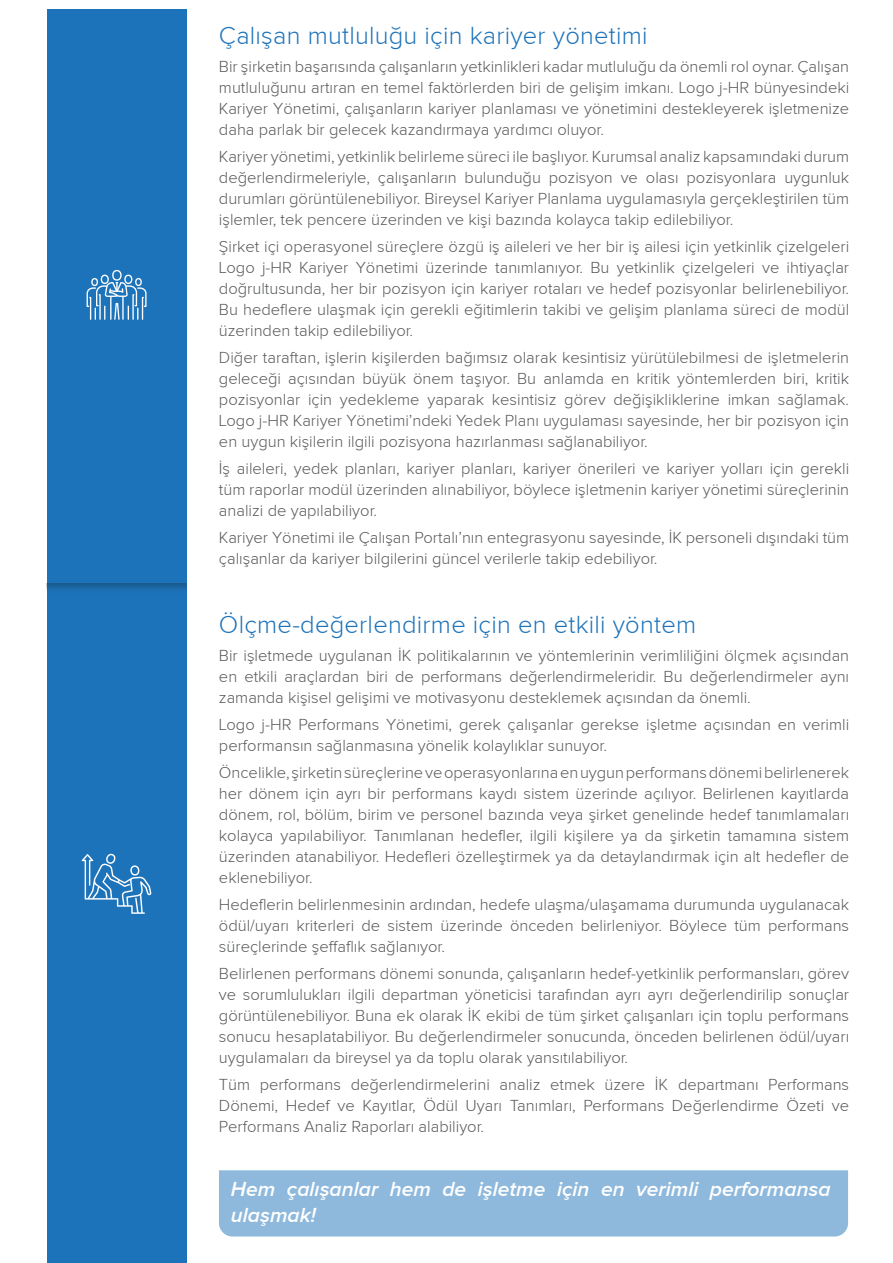
<style>
.page{position:relative;width:893px;height:1263px;background:#fff}
.page>*{position:absolute;margin:0;border:0;box-sizing:border-box;transform-origin:0 0}
.t1{font:300 25.5px "Proxima Nova";letter-spacing:.01em;color:#1d73ba}
.t2{font:italic 600 21px/25.2px "Proxima Nova";color:#fff}
.t3{font:300 16.5px/21px "Proxima Nova";color:#57585a;text-align:justify}
</style>
<div class="page">
<div style="left:47px;top:9px;width:139px;height:1254px;background:#1d73ba"></div>
<div style="left:219px;top:1170px;width:629px;height:66px;background:#8eb9dc"></div>
<svg style="left:87px;top:270px;width:60px;height:50px"></svg>
<svg style="left:82px;top:853px;width:69px;height:61px"></svg>
<p class="t1" style="left:219px;top:22px;width:430px">Çalışan mutluluğu için kariyer yönetimi</p>
<p class="t3" style="left:219px;top:56px;width:632px">Bir şirketin başarısında çalışanların yetkinlikleri kadar mutluluğu da önemli rol oynar. Çalışan mutluluğunu artıran en temel faktörlerden biri de gelişim imkanı. Logo j-HR bünyesindeki Kariyer Yönetimi, çalışanların kariyer planlaması ve yönetimini destekleyerek işletmenize daha parlak bir gelecek kazandırmaya yardımcı oluyor.</p>
<p class="t3" style="left:219px;top:146px;width:632px">Kariyer yönetimi, yetkinlik belirleme süreci ile başlıyor. Kurumsal analiz kapsamındaki durum değerlendirmeleriyle, çalışanların bulunduğu pozisyon ve olası pozisyonlara uygunluk durumları görüntülenebiliyor. Bireysel Kariyer Planlama uygulamasıyla gerçekleştirilen tüm işlemler, tek pencere üzerinden ve kişi bazında kolayca takip edilebiliyor.</p>
<p class="t3" style="left:219px;top:236px;width:632px">Şirket içi operasyonel süreçlere özgü iş aileleri ve her bir iş ailesi için yetkinlik çizelgeleri Logo j-HR Kariyer Yönetimi üzerinde tanımlanıyor. Bu yetkinlik çizelgeleri ve ihtiyaçlar doğrultusunda, her bir pozisyon için kariyer rotaları ve hedef pozisyonlar belirlenebiliyor.<br>Bu hedeflere ulaşmak için gerekli eğitimlerin takibi ve gelişim planlama süreci de modül üzerinden takip edilebiliyor.</p>
<p class="t3" style="left:219px;top:347px;width:632px">Diğer taraftan, işlerin kişilerden bağımsız olarak kesintisiz yürütülebilmesi de işletmelerin geleceği açısından büyük önem taşıyor. Bu anlamda en kritik yöntemlerden biri, kritik pozisyonlar için yedekleme yaparak kesintisiz görev değişikliklerine imkan sağlamak.<br>Logo j-HR Kariyer Yönetimi’ndeki Yedek Planı uygulaması sayesinde, her bir pozisyon için en uygun kişilerin ilgili pozisyona hazırlanması sağlanabiliyor.</p>
<p class="t3" style="left:219px;top:458px;width:632px">İş aileleri, yedek planları, kariyer planları, kariyer önerileri ve kariyer yolları için gerekli tüm raporlar modül üzerinden alınabiliyor, böylece işletmenin kariyer yönetimi süreçlerinin analizi de yapılabiliyor.</p>
<p class="t3" style="left:219px;top:527px;width:632px">Kariyer Yönetimi ile Çalışan Portalı’nın entegrasyonu sayesinde, İK personeli dışındaki tüm çalışanlar da kariyer bilgilerini güncel verilerle takip edebiliyor.</p>
<p class="t1" style="left:219px;top:611px;width:479px">Ölçme-değerlendirme için en etkili yöntem</p>
<p class="t3" style="left:219px;top:645px;width:632px">Bir işletmede uygulanan İK politikalarının ve yöntemlerinin verimliliğini ölçmek açısından en etkili araçlardan biri de performans değerlendirmeleridir. Bu değerlendirmeler aynı zamanda kişisel gelişimi ve motivasyonu desteklemek açısından da önemli.</p>
<p class="t3" style="left:219px;top:714px;width:632px">Logo j-HR Performans Yönetimi, gerek çalışanlar gerekse işletme açısından en verimli performansın sağlanmasına yönelik kolaylıklar sunuyor.</p>
<p class="t3" style="left:219px;top:762px;width:632px">Öncelikle, şirketin süreçlerine ve operasyonlarına en uygun performans dönemi belirlenerek her dönem için ayrı bir performans kaydı sistem üzerinde açılıyor. Belirlenen kayıtlarda dönem, rol, bölüm, birim ve personel bazında veya şirket genelinde hedef tanımlamaları kolayca yapılabiliyor. Tanımlanan hedefler, ilgili kişilere ya da şirketin tamamına sistem üzerinden atanabiliyor. Hedefleri özelleştirmek ya da detaylandırmak için alt hedefler de eklenebiliyor.</p>
<p class="t3" style="left:219px;top:894px;width:632px">Hedeflerin belirlenmesinin ardından, hedefe ulaşma/ulaşamama durumunda uygulanacak ödül/uyarı kriterleri de sistem üzerinde önceden belirleniyor. Böylece tüm performans süreçlerinde şeffaflık sağlanıyor.</p>
<p class="t3" style="left:219px;top:963px;width:632px">Belirlenen performans dönemi sonunda, çalışanların hedef-yetkinlik performansları, görev ve sorumlulukları ilgili departman yöneticisi tarafından ayrı ayrı değerlendirilip sonuçlar görüntülenebiliyor. Buna ek olarak İK ekibi de tüm şirket çalışanları için toplu performans sonucu hesaplatabiliyor. Bu değerlendirmeler sonucunda, önceden belirlenen ödül/uyarı uygulamaları da bireysel ya da toplu olarak yansıtılabiliyor.</p>
<p class="t3" style="left:219px;top:1074px;width:632px">Tüm performans değerlendirmelerini analiz etmek üzere İK departmanı Performans Dönemi, Hedef ve Kayıtlar, Ödül Uyarı Tanımları, Performans Değerlendirme Özeti ve Performans Analiz Raporları alabiliyor.</p>
<p class="t2" style="left:231px;top:1177px;width:601px">Hem çalışanlar hem de işletme için en verimli performansa ulaşmak!</p>
</div>
